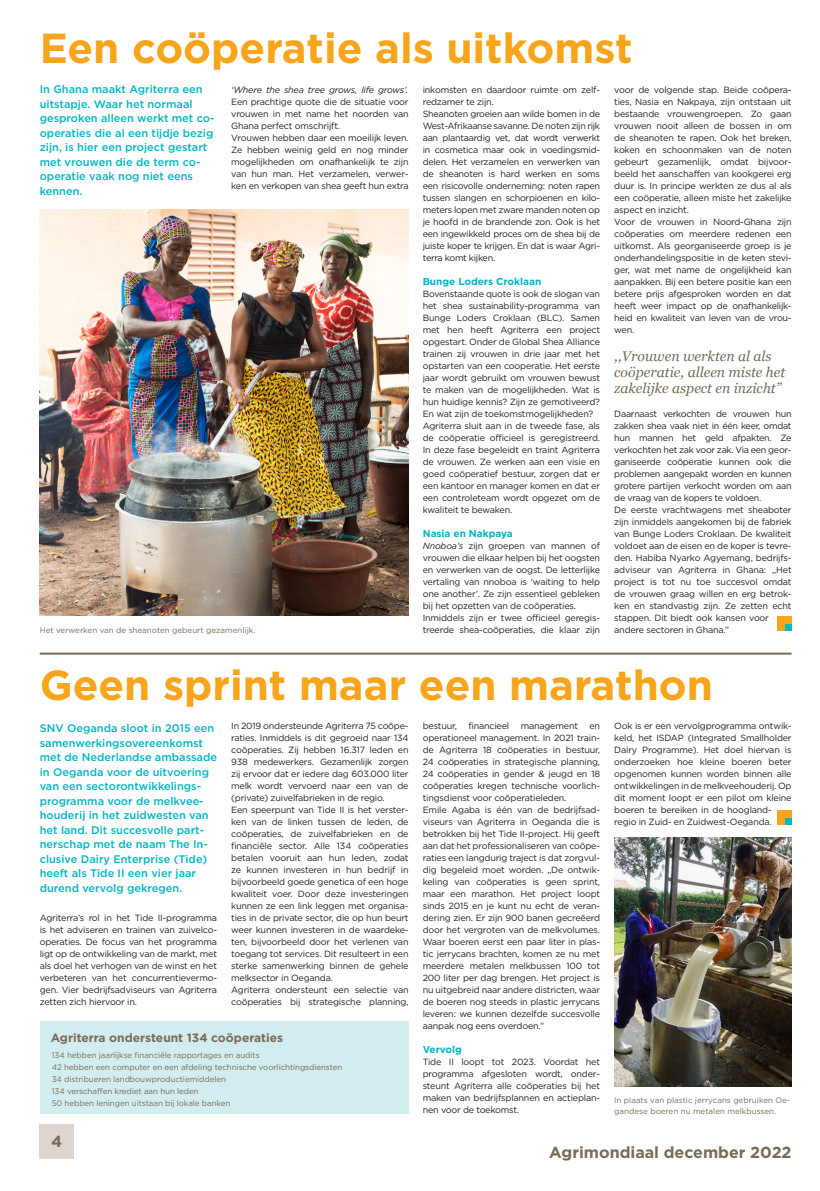
<style>
.page{position:relative;width:820px;height:1191px;background:#fff}
.page>*{position:absolute;margin:0;border:0;box-sizing:border-box;transform-origin:0 0}
.AM_kop5{font:700 42px "Gotham";color:#f9a51b}
.t1{font:700 16px "Gotham";color:#7b6a56}
.AM_streamer{font:italic 14px/16px "Georgia";color:#7b6a56}
.AM_kaderkop{font:700 12px "Gotham";color:#7b6a56}
.AM_intro{font:500 11px/14.5px "Gotham";color:#00b7c5}
.AM-tussenkop{font:700 10px "Gotham";color:#00b7c5}
.AM_brood{font:9px/12px "Gotham";letter-spacing:-.02em;color:#231f20;text-align:justify}
.AM_kadertekst{font:8px "Gotham";letter-spacing:-.01em;color:#7b6a56}
.AM_fotobijschrift{font:8px/11px "Gotham";color:#7b6a56}
.s1{font-style:italic}
</style>
<div class="page">
<div style="left:40px;top:1124px;width:34px;height:34px;background:#ddd6ce"></div>
<div style="left:777px;top:616px;width:14px;height:14px;background:#f9a51b"></div>
<div style="left:784px;top:624px;width:7px;height:6px;background:#00b7c5"></div>
<hr style="left:40px;top:652px;width:751px;height:2px;background:#7b6a56">
<img style="left:614px;top:837px;width:177px;height:249px">
<div style="left:40px;top:1020px;width:368px;height:93px;background:#d2edf0"></div>
<div style="left:777px;top:810px;width:14px;height:14px;background:#f9a51b"></div>
<div style="left:784px;top:818px;width:7px;height:6px;background:#00b7c5"></div>
<img style="left:40px;top:210px;width:368px;height:405px">
<p class="AM_kop5" style="left:40px;top:24px;width:594px">Een coöperatie als uitkomst</p>
<p class="AM_intro" style="left:40px;top:82px;width:176px">In Ghana maakt Agriterra een uitstapje. Waar het normaal gesproken alleen werkt met co&shy;öperaties die al een tijdje bezig zijn, is hier een project gestart met vrouwen die de term co&shy;öperatie vaak nog niet eens kennen.</p>
<p class="AM_brood" style="left:231px;top:83px;width:179px"><span class="s1">‘Where the shea tree grows, life grows’.<br></span>Een prachtige quote die de situatie voor vrouwen in met name het noorden van Ghana perfect omschrijft.</p>
<p class="AM_brood" style="left:422px;top:83px;width:179px">inkomsten en daardoor ruimte om zelf&shy;redzamer te zijn.</p>
<p class="AM_brood" style="left:422px;top:107px;width:179px">Sheanoten groeien aan wilde bomen in de West-Afrikaanse savanne. De noten zijn rijk aan plantaardig vet, dat wordt verwerkt in cosmetica maar ook in voedingsmid&shy;delen. Het verzamelen en verwerken van de sheanoten is hard werken en soms een risicovolle onderneming: noten rapen tussen slangen en schorpioenen en kilo&shy;meters lopen met zware manden noten op je hoofd in de brandende zon. Ook is het een ingewikkeld proces om de shea bij de juiste koper te krijgen. En dat is waar Agri&shy;terra komt kijken.</p>
<p class="AM-tussenkop" style="left:422px;top:275px;width:120px">Bunge Loders Croklaan</p>
<p class="AM_brood" style="left:422px;top:287px;width:179px">Bovenstaande quote is ook de slogan van het shea sustainability-programma van Bunge Loders Croklaan (BLC). Samen met hen heeft Agriterra een project opgestart. Onder de Global Shea Alliance trainen zij vrouwen in drie jaar met het opstarten van een cooperatie. Het eerste jaar wordt gebruikt om vrouwen bewust te maken van de mogelijkheden. Wat is hun huidige kennis? Zijn ze gemotiveerd?<br>En wat zijn de toekomstmogelijkheden?</p>
<p class="AM_brood" style="left:422px;top:419px;width:179px">Agriterra sluit aan in de tweede fase, als de coöperatie officieel is geregistreerd.<br>In deze fase begeleidt en traint Agriterra de vrouwen. Ze werken aan een visie en goed coöperatief bestuur, zorgen dat er een kantoor en manager komen en dat er een controleteam wordt opgezet om de kwaliteit te bewaken.</p>
<p class="AM-tussenkop" style="left:422px;top:527px;width:92px">Nasia en Nakpaya</p>
<p class="AM_brood" style="left:422px;top:539px;width:179px"><span class="s1">Nnoboa’s</span> zijn groepen van mannen of vrouwen die elkaar helpen bij het oogsten en verwerken van de oogst. De letterlijke vertaling van nnoboa is ‘waiting to help one another’. Ze zijn essentieel gebleken bij het opzetten van de coöperaties.</p>
<p class="AM_brood" style="left:422px;top:611px;width:179px">Inmiddels zijn er twee officieel geregis-</p>
<p class="AM_brood" style="left:614px;top:83px;width:179px">voor de volgende stap. Beide coöpera&shy;ties, Nasia en Nakpaya, zijn ontstaan uit bestaande vrouwengroepen. Zo gaan vrouwen nooit alleen de bossen in om de sheanoten te rapen. Ook het breken, koken en schoonmaken van de noten gebeurt gezamenlijk, omdat bijvoor&shy;beeld het aanschaffen van kookgerei erg duur is. In principe werkten ze dus al als een coöperatie, alleen miste het zakelijke aspect en inzicht.</p>
<p class="AM_brood" style="left:614px;top:215px;width:179px">Voor de vrouwen in Noord-Ghana zijn coöperaties om meerdere redenen een uitkomst. Als georganiseerde groep is je onderhandelingspositie in de keten stevi&shy;ger, wat met name de ongelijkheid kan aanpakken. Bij een betere positie kan een betere prijs afgesproken worden en dat heeft weer impact op de onafhankelijk&shy;heid en kwaliteit van leven van de vrou&shy;wen.</p>
<p class="AM_brood" style="left:231px;top:131px;width:179px">Vrouwen hebben daar een moeilijk leven.<br>Ze hebben weinig geld en nog minder mogelijkheden om onafhankelijk te zijn van hun man. Het verzamelen, verwer&shy;ken en verkopen van shea geeft hun extra</p>
<p class="AM_streamer" style="left:614px;top:348px;width:172px">,,Vrouwen werkten al als coöperatie, alleen miste het zakelijke aspect en inzicht”</p>
<p class="AM_brood" style="left:614px;top:407px;width:179px">Daarnaast verkochten de vrouwen hun zakken shea vaak niet in één keer, omdat hun mannen het geld afpakten. Ze verkochten het zak voor zak. Via een geor&shy;ganiseerde coöperatie kunnen ook die problemen aangepakt worden en kunnen grotere partijen verkocht worden om aan de vraag van de kopers te voldoen.</p>
<p class="AM_brood" style="left:614px;top:503px;width:179px;text-align:left">De eerste vrachtwagens met sheaboter zijn inmiddels aangekomen bij de fabriek van Bunge Loders Croklaan. De kwaliteit voldoet aan de eisen en de koper is tevre&shy;den. Habiba Nyarko Agyemang, bedrijfs&shy;adviseur van Agriterra in Ghana: ,,Het project is tot nu toe succesvol omdat de vrouwen graag willen en erg betrok&shy;ken en standvastig zijn. Ze zetten echt stappen. Dit biedt ook kansen voor andere sectoren in Ghana.”</p>
<p class="AM_fotobijschrift" style="left:40px;top:624px;width:217px">Het verwerken van de sheanoten gebeurt gezamenlijk.</p>
<p class="AM_brood" style="left:422px;top:623px;width:179px">treerde shea-coöperaties, die klaar zijn</p>
<p class="AM_kop5" style="left:40px;top:660px;width:674px">Geen sprint maar een marathon</p>
<p class="AM_intro" style="left:40px;top:720px;width:179px">SNV Oeganda sloot in 2015 een samenwerkingsovereenkomst met de Nederlandse ambassade in Oeganda voor de uitvoering van een sectorontwikkelings&shy;programma voor de melkvee&shy;houderij in het zuidwesten van het land. Dit succesvolle part&shy;nerschap met de naam The In&shy;clusive Dairy Enterprise (Tide) heeft als Tide II een vier jaar durend vervolg gekregen.</p>
<p class="AM_brood" style="left:40px;top:911px;width:179px">Agriterra’s rol in het Tide II-programma is het adviseren en trainen van zuivelco&shy;öperaties. De focus van het programma ligt op de ontwikkeling van de markt, met als doel het verhogen van de winst en het verbeteren van het concurrentievermo&shy;gen. Vier bedrijfsadviseurs van Agriterra zetten zich hiervoor in.</p>
<p class="AM_brood" style="left:231px;top:719px;width:179px">In 2019 ondersteunde Agriterra 75 coöpe&shy;raties. Inmiddels is dit gegroeid naar 134 coöperaties. Zij hebben 16.317 leden en 938 medewerkers. Gezamenlijk zorgen zij ervoor dat er iedere dag 603.000 liter melk wordt vervoerd naar een van de (private) zuivelfabrieken in de regio.</p>
<p class="AM_brood" style="left:231px;top:803px;width:179px">Een speerpunt van Tide II is het verster&shy;ken van de linken tussen de leden, de coöperaties, de zuivelfabrieken en de financiële sector. Alle 134 coöperaties betalen vooruit aan hun leden, zodat ze kunnen investeren in hun bedrijf in bijvoorbeeld goede genetica of een hoge kwaliteit voer. Door deze investeringen kunnen ze een link leggen met organisa&shy;ties in de private sector, die op hun beurt weer kunnen investeren in de waardeke&shy;ten, bijvoorbeeld door het verlenen van toegang tot services. Dit resulteert in een sterke samenwerking binnen de gehele melksector in Oeganda.</p>
<p class="AM_brood" style="left:231px;top:983px;width:179px">Agriterra ondersteunt een selectie van coöperaties bij strategische planning,</p>
<p class="AM_kaderkop" style="left:51px;top:1031px;width:234px">Agriterra ondersteunt 134 coöperaties</p>
<p class="AM_kadertekst" style="left:52px;top:1050px;width:209px">134 hebben jaarlijkse financiële rapportages en audits</p>
<p class="AM_kadertekst" style="left:52px;top:1062px;width:292px">42 hebben een computer en een afdeling technische voorlichtingsdiensten</p>
<p class="AM_kadertekst" style="left:52px;top:1074px;width:176px">34 distribueren landbouwproductiemiddelen</p>
<p class="AM_kadertekst" style="left:52px;top:1086px;width:148px">134 verschaffen krediet aan hun leden</p>
<p class="AM_kadertekst" style="left:52px;top:1098px;width:180px">50 hebben leningen uitstaan bij lokale banken</p>
<p class="t1" style="left:51px;top:1132px;width:13px">4</p>
<p class="AM_brood" style="left:422px;top:719px;width:36px">bestuur,</p>
<p class="AM_brood" style="left:468px;top:719px;width:42px">financieel</p>
<p class="AM_brood" style="left:520px;top:719px;width:59px">management</p>
<p class="AM_brood" style="left:422px;top:719px;width:179px;text-indent:166px">en operationeel management. In 2021 train&shy;de Agriterra 18 coöperaties in bestuur, 24 coöperaties in strategische planning, 24 coöperaties in gender &amp; jeugd en 18 coöperaties kregen technische voorlich&shy;tingsdienst voor coöperatieleden.</p>
<p class="AM_brood" style="left:422px;top:803px;width:179px">Emile Agaba is één van de bedrijfsad&shy;viseurs van Agriterra in Oeganda die is betrokken bij het Tide II-project. Hij geeft aan dat het professionaliseren van coöpe&shy;raties een langdurig traject is dat zorgvul&shy;dig begeleid moet worden. „De ontwik&shy;keling van coöperaties is geen sprint, maar een marathon. Het project loopt sinds 2015 en je kunt nu echt de veran&shy;dering zien. Er zijn 900 banen gecreëerd door het vergroten van de melkvolumes.<br>Waar boeren eerst een paar liter in plas&shy;tic jerrycans brachten, komen ze nu met meerdere metalen melkbussen 100 tot 200 liter per dag brengen. Het project is nu uitgebreid naar andere districten, waar de boeren nog steeds in plastic jerrycans leveren: we kunnen dezelfde succesvolle aanpak nog eens overdoen.”</p>
<p class="AM-tussenkop" style="left:422px;top:1043px;width:41px">Vervolg</p>
<p class="AM_brood" style="left:422px;top:1055px;width:179px">Tide II loopt tot 2023. Voordat het programma afgesloten wordt, onder&shy;steunt Agriterra alle coöperaties bij het maken van bedrijfsplannen en actieplan&shy;nen voor de toekomst.</p>
<p class="AM_brood" style="left:614px;top:719px;width:179px;text-align:left">Ook is er een vervolgprogramma ontwik&shy;keld, het ISDAP (Integrated Smallholder Dairy Programme). Het doel hiervan is onderzoeken hoe kleine boeren beter opgenomen kunnen worden binnen alle ontwikkelingen in de melkveehouderij. Op dit moment loopt er een pilot om kleine boeren te bereiken in de hoogland&shy;regio in Zuid- en Zuidwest-Oeganda.</p>
<p class="AM_fotobijschrift" style="left:614px;top:1094px;width:177px">In plaats van plastic jerrycans gebruiken Oe&shy;gandese boeren nu metalen melkbussen.</p>
<p class="t1" style="left:549px;top:1143px;width:244px">Agrimondiaal december 2022</p>
</div>
